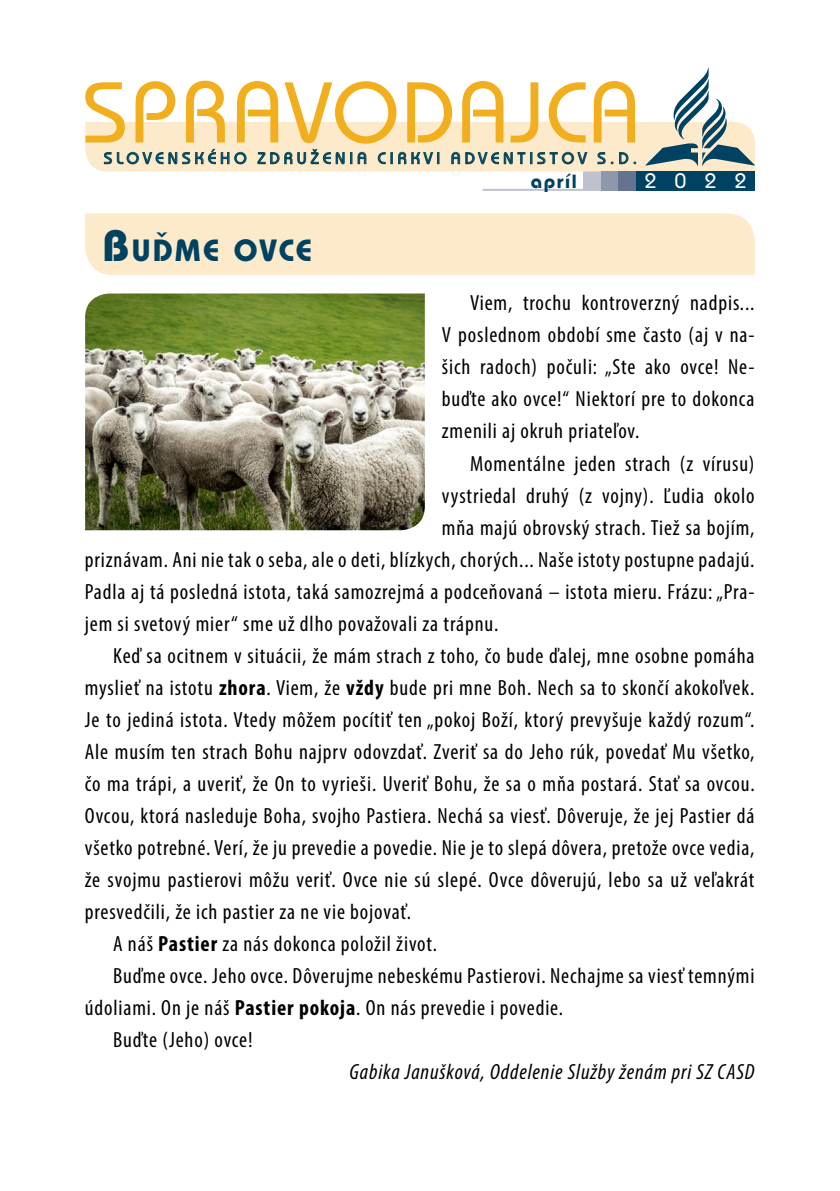
<style>
.page{position:relative;width:840px;height:1191px;background:#fff}
.page>*{position:absolute;margin:0;border:0;box-sizing:border-box;transform-origin:0 0}
.t1{font:500 90.4px "Bauhaus Itc TEE";letter-spacing:.005em;color:#f1ae1d}
.t2{font:700 32.2px "Bauhaus Itc TEE";letter-spacing:.055em;color:#004262}
.t3{font:condensed 22px/32px "Myriad Pro";letter-spacing:.04em;color:#000;text-align:justify}
.t4{font:italic condensed 22px "Myriad Pro";letter-spacing:.04em;color:#000}
.t5{font:500 22px "Bauhaus Itc TEE";color:#fff}
.t6{font:700 20px "Bauhaus Itc TEE";letter-spacing:.075em;color:#004262}
.t7{font:16px "ITC Bauhaus Md AT";letter-spacing:.26em;color:#004262}
.s1{font-size:46px}
.s2{font-weight:700}
</style>
<div class="page">
<div style="left:85px;top:213px;width:669px;height:62px;background:#fceacb"></div>
<div style="left:582px;top:171px;width:18px;height:20px;background:#bec2ce"></div>
<hr style="left:483px;top:189px;width:101px;height:2px;background:#bec2ce">
<div style="left:600px;top:171px;width:18px;height:20px;background:#8e97ab"></div>
<div style="left:618px;top:171px;width:136px;height:20px;background:#004262"></div>
<div style="left:618px;top:171px;width:17px;height:20px;background:#64748e"></div>
<svg style="left:85px;top:68px;width:669px;height:103px"></svg>
<img style="left:85px;top:293px;width:339px;height:237px">
<h1 class="t1" style="left:82px;top:59px;width:560px">SPRAVODAJCA</h1>
<p class="t6" style="left:530px;top:169px;width:47px">apríl</p>
<p class="t7" style="left:104px;top:149px;width:534px">SLOVENSKÉHO ZDRUŽENIA CIRKVI ADVENTISTOV S.D.</p>
<p class="t5" style="left:644px;top:168px;width:104px">2022</p>
<h2 class="t2" style="left:102px;top:231px;width:211px"><span class="s1">B</span>UĎME OVCE</h2>
<p class="t3" style="left:441px;top:287px;width:314px;text-indent:28px">Viem, trochu kontroverzný nadpis...<br>V poslednom období sme často (aj v na&shy;šich radoch) počuli: „Ste ako ovce! Ne&shy;buďte ako ovce!“ Niektorí pre to dokonca zmenili aj okruh priateľov.</p>
<p class="t3" style="left:470px;top:447px;width:285px">Momentálne jeden strach (z vírusu)</p>
<p class="t3" style="left:441px;top:479px;width:314px">vystriedal druhý (z vojny). Ľudia okolo</p>
<p class="t3" style="left:441px;top:511px;width:314px">mňa majú obrovský strach. Tiež sa bojím,</p>
<p class="t3" style="left:85px;top:543px;width:670px">priznávam. Ani nie tak o seba, ale o deti, blízkych, chorých... Naše istoty postupne padajú.</p>
<p class="t3" style="left:85px;top:575px;width:670px">Padla aj tá posledná istota, taká samozrejmá a podceňovaná – istota mieru. Frázu: „Pra-</p>
<p class="t3" style="left:85px;top:607px;width:415px">jem si svetový mier“ sme už dlho považovali za trápnu.</p>
<p class="t3" style="left:113px;top:639px;width:642px">Keď sa ocitnem v situácii, že mám strach z toho, čo bude ďalej, mne osobne pomáha</p>
<p class="t3" style="left:85px;top:671px;width:670px">myslieť na istotu <span class="s2">zhora</span>. Viem, že <span class="s2">vždy</span> bude pri mne Boh. Nech sa to skončí akokoľvek.</p>
<p class="t3" style="left:85px;top:703px;width:670px">Je to jediná istota. Vtedy môžem pocítiť ten „pokoj Boží, ktorý prevyšuje každý rozum“.</p>
<p class="t3" style="left:85px;top:735px;width:670px">Ale musím ten strach Bohu najprv odovzdať. Zveriť sa do Jeho rúk, povedať Mu všetko,</p>
<p class="t3" style="left:85px;top:767px;width:671px">čo ma trápi, a uveriť, že On to vyrieši. Uveriť Bohu, že sa o mňa postará. Stať sa ovcou.</p>
<p class="t3" style="left:85px;top:799px;width:670px">Ovcou, ktorá nasleduje Boha, svojho Pastiera. Nechá sa viesť. Dôveruje, že jej Pastier dá</p>
<p class="t3" style="left:85px;top:831px;width:670px">všetko potrebné. Verí, že ju prevedie a povedie. Nie je to slepá dôvera, pretože ovce vedia,</p>
<p class="t3" style="left:85px;top:863px;width:670px">že svojmu pastierovi môžu veriť. Ovce nie sú slepé. Ovce dôverujú, lebo sa už veľakrát</p>
<p class="t3" style="left:85px;top:895px;width:327px">presvedčili, že ich pastier za ne vie bojovať.</p>
<p class="t3" style="left:113px;top:927px;width:325px">A náš <span class="s2">Pastier</span> za nás dokonca položil život.</p>
<p class="t3" style="left:113px;top:959px;width:642px">Buďme ovce. Jeho ovce. Dôverujme nebeskému Pastierovi. Nechajme sa viesť temnými</p>
<p class="t3" style="left:85px;top:991px;width:479px">údoliami. On je náš <span class="s2">Pastier pokoja</span>. On nás prevedie i povedie.</p>
<p class="t3" style="left:113px;top:1023px;width:141px">Buďte (Jeho) ovce!</p>
<p class="t4" style="left:349px;top:1058px;width:406px">Gabika Janušková, Oddelenie Služby ženám pri SZ CASD</p>
</div>
